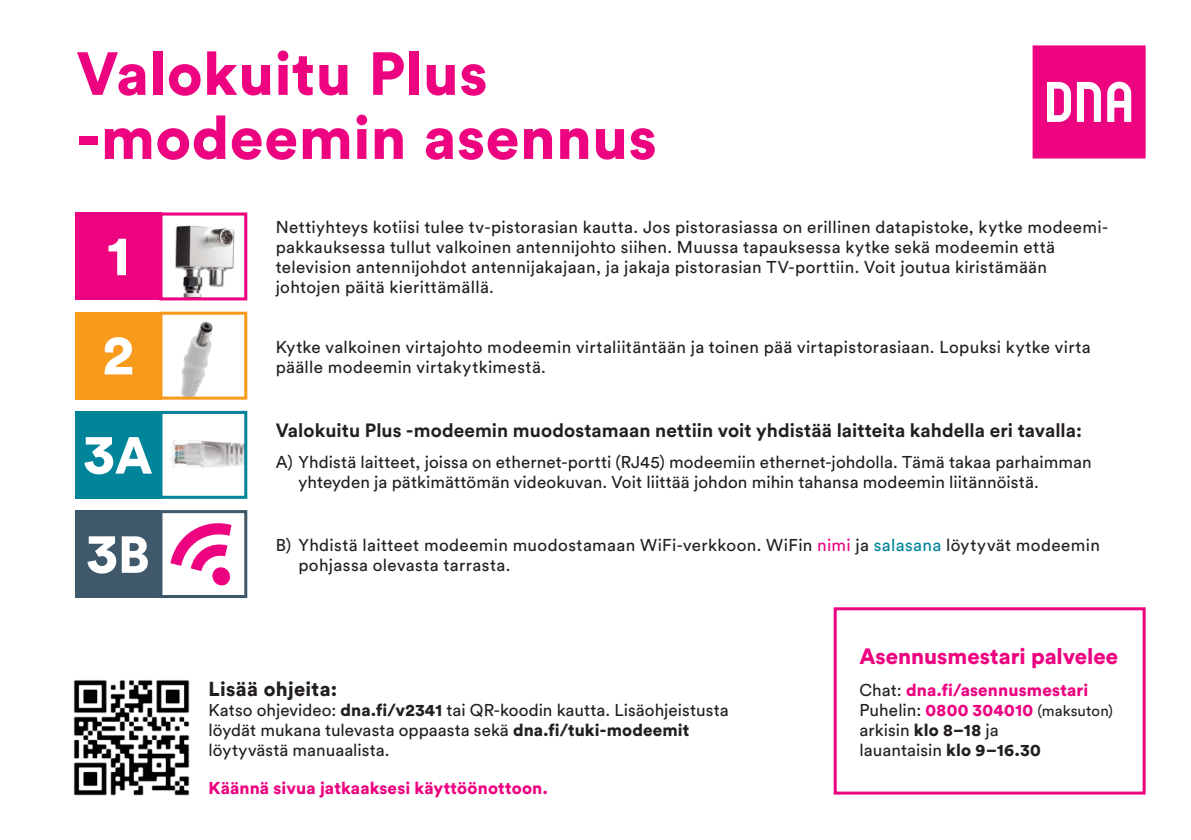
<style>
.page{position:relative;width:1191px;height:840px;background:#fff}
.page>*{position:absolute;margin:0;border:0;box-sizing:border-box;transform-origin:0 0}
.t1{font:900 60px/64px "Circular Std";letter-spacing:.01em;color:#ed0280}
.t2{font:900 56.2px/99px "Circular Std";color:#fff;text-align:center}
.t3{font:900 22px "Circular Std";color:#ed0280}
.t4{font:900 20px "Circular Std";letter-spacing:.015em;color:#231f20}
.t5{font:700 19px "Circular Std";letter-spacing:.005em;color:#231f20}
.t6{font:17px/20px "Circular Std";letter-spacing:.02em;color:#231f20}
.t7{font:900 17px "Circular Std";letter-spacing:.01em;color:#ed0280}
.s1{font-size:51.4px}
.s2{color:#ed0280}
.s3{color:#00849a}
.s4{font-weight:900}
.s5{font-weight:900;color:#ed0280}
.s6{font-size:15px}
</style>
<div class="page">
<div style="left:75px;top:212px;width:87px;height:88px;background:#ed0280"></div>
<img style="left:175px;top:225px;width:60px;height:71px">
<div style="left:159px;top:212px;width:88px;height:88px;border:3px solid #ed0280"></div>
<div style="left:75px;top:311px;width:87px;height:88px;background:#f89a1c"></div>
<img style="left:181px;top:321px;width:32px;height:74px">
<div style="left:159px;top:311px;width:88px;height:88px;border:3px solid #f89a1c"></div>
<div style="left:75px;top:410px;width:87px;height:88px;background:#00849a"></div>
<img style="left:170px;top:440px;width:73px;height:28px">
<div style="left:159px;top:410px;width:88px;height:88px;border:3px solid #00849a"></div>
<div style="left:75px;top:510px;width:87px;height:87px;background:#3f596b"></div>
<div style="left:159px;top:510px;width:88px;height:87px;border:3px solid #3f596b"></div>
<svg style="left:170px;top:523px;width:61px;height:63px"></svg>
<svg style="left:1032px;top:45px;width:113px;height:113px"></svg>
<img style="left:73px;top:680px;width:117px;height:116px">
<div style="left:833px;top:607px;width:312px;height:187px;border:3px solid #ed0280"></div>
<h1 class="t1" style="left:76px;top:40px;width:582px">Valokuitu Plus -modeemin asennus</h1>
<h2 class="t2" style="left:84px;top:204px;width:70px">1<br>2<br>3<span class="s1">A<br></span>3<span class="s1">B</span></h2>
<p class="t6" style="left:276px;top:217px;width:832px">Nettiyhteys kotiisi tulee tv-pistorasian kautta. Jos pistorasiassa on erillinen datapistoke, kytke modeemi&shy;pakkauksessa tullut valkoinen antennijohto siihen. Muussa tapauksessa kytke sekä modeemin että television antennijohdot antennijakajaan, ja jakaja pistorasian TV-porttiin. Voit joutua kiristämään johtojen päitä kierittämällä.</p>
<p class="t6" style="left:276px;top:336px;width:816px">Kytke valkoinen virtajohto modeemin virtaliitäntään ja toinen pää virtapistorasiaan. Lopuksi kytke virta päälle modeemin virtakytkimestä.</p>
<p class="t5" style="left:276px;top:417px;width:808px">Valokuitu Plus -modeemin muodostamaan nettiin voit yhdistää laitteita kahdella eri tavalla:</p>
<p class="t6" style="left:298px;top:452px;width:795px;text-indent:-23px">A) Yhdistä laitteet, joissa on ethernet-portti (RJ45) modeemiin ethernet-johdolla. Tämä takaa parhaimman yhteyden ja pätkimättömän videokuvan. Voit liittää johdon mihin tahansa modeemin liitännöistä.</p>
<p class="t6" style="left:298px;top:534px;width:803px;text-indent:-23px">B) Yhdistä laitteet modeemin muodostamaan WiFi-verkkoon. WiFin <span class="s2">nimi</span> ja <span class="s3">salasana</span> löytyvät modeemin pohjassa olevasta tarrasta.</p>
<p class="t4" style="left:208px;top:674px;width:130px">Lisää ohjeita:</p>
<p class="t6" style="left:208px;top:699px;width:522px">Katso ohjevideo: <span class="s4">dna.fi/v2341</span> tai QR-koodin kautta. Lisäohjeistusta löydät mukana tulevasta oppaasta sekä <span class="s4">dna.fi/tuki-modeemit </span>löytyvästä manuaalista.</p>
<p class="t7" style="left:208px;top:776px;width:341px">Käännä sivua jatkaaksesi käyttöönottoon.</p>
<p class="t3" style="left:859px;top:641px;width:260px">Asennusmestari palvelee</p>
<p class="t6" style="left:859px;top:679px;width:255px">Chat: <span class="s5">dna.fi/asennusmestari<br></span>Puhelin: <span class="s5">0800 304010</span> <span class="s6">(maksuton) </span>arkisin <span class="s4">klo 8–18</span> ja<br>lauantaisin <span class="s4">klo 9–16.30</span></p>
</div>
